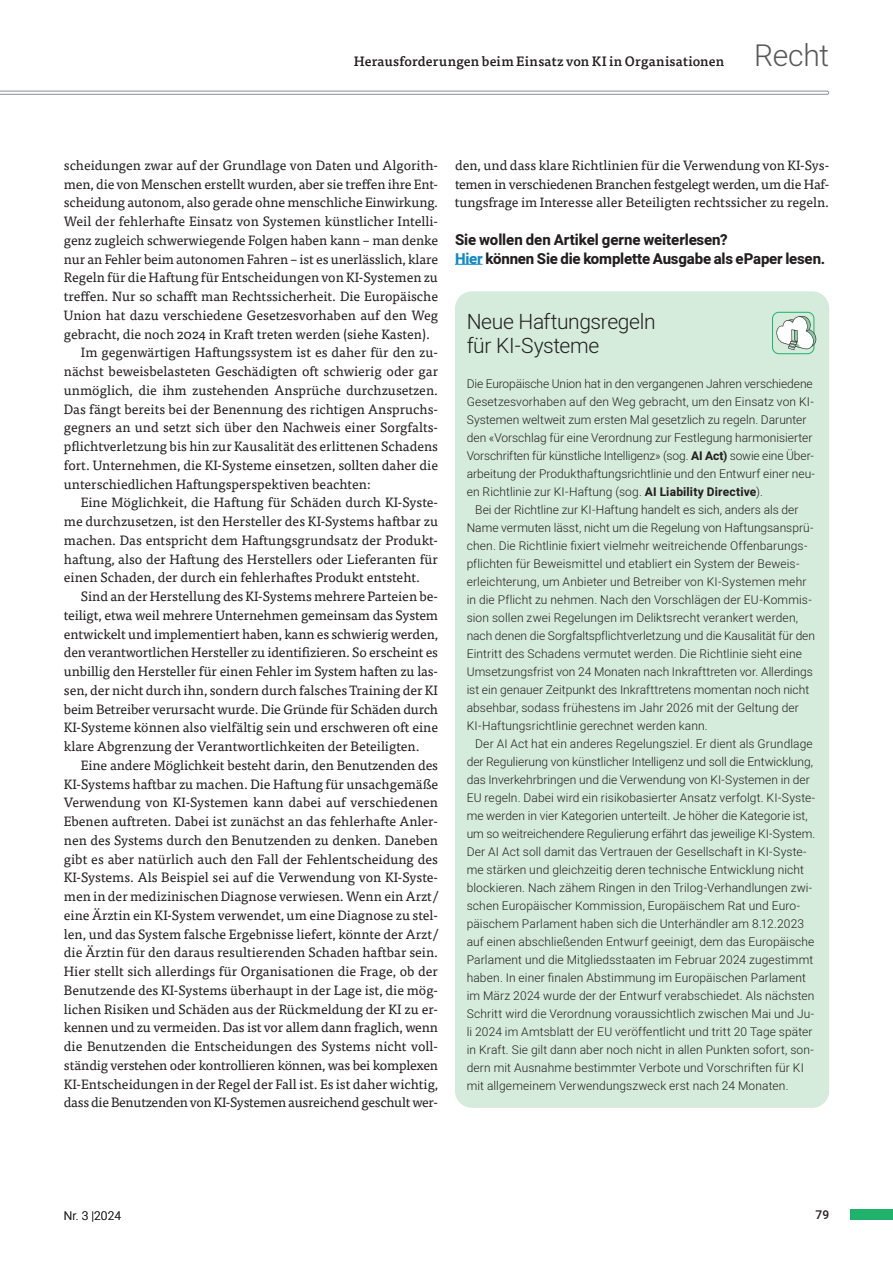
<style>
.page{position:relative;width:893px;height:1263px;background:#fff}
.page>*{position:absolute;margin:0;border:0;box-sizing:border-box;transform-origin:0 0}
.t1{font:300 30px "Heebo";letter-spacing:-.01em;color:#57585a}
.t2{font:300 21px/24px "Heebo";letter-spacing:-.015em;color:#231f20}
.t3{font:800 15px/18.8px "Heebo";letter-spacing:-.01em;color:#231f20}
.t4{font:13.5px/18.8px "Tisa Pro";color:#231f20;text-align:justify}
.t5{font:13.5px "Tisa Pro";letter-spacing:-.02em;color:#231f20}
.t6{font:500 13.5px "Tisa Pro";letter-spacing:.015em;color:#231f20}
.t7{font:300 12px/18px "Heebo";letter-spacing:.005em;color:#231f20}
.t8{font:500 12px "Heebo";color:#231f20}
.s1{color:#0f8ac4}
.s2{font-weight:700}
</style>
<div class="page">
<div style="left:850px;top:1209px;width:43px;height:11px;background:#1eb26a"></div>
<svg style="left:0;top:91px;width:829px;height:4px"></svg>
<svg style="left:455px;top:264px;width:27px;height:1px"></svg>
<div style="left:455px;top:291px;width:374px;height:817px;background:#d5ebdb;border-radius:17px"></div>
<div style="left:772px;top:312px;width:42px;height:42px;border:1px solid #1eb26a;border-radius:6px"></div>
<svg style="left:776px;top:316px;width:41px;height:34px"></svg>
<p class="t6" style="left:354px;top:51px;width:372px">Herausforderungen beim Einsatz von KI in Organisationen</p>
<h1 class="t1" style="left:754px;top:34px;width:76px">Recht</h1>
<p class="t4" style="left:64px;top:155px;width:376px">scheidungen zwar auf der Grundlage von Daten und Algorith-</p>
<p class="t4" style="left:64px;top:174px;width:374px">men, die von Menschen erstellt wurden, aber sie treffen ihre Ent-</p>
<p class="t4" style="left:64px;top:192px;width:376px">scheidung autonom, also gerade ohne menschliche Einwirkung.</p>
<p class="t4" style="left:64px;top:211px;width:376px">Weil der fehlerhafte Einsatz von Systemen künstlicher Intelli-</p>
<p class="t4" style="left:64px;top:230px;width:376px">genz zugleich schwerwiegende Folgen haben kann – man denke</p>
<p class="t4" style="left:64px;top:249px;width:376px">nur an Fehler beim autonomen Fahren – ist es unerlässlich, klare</p>
<p class="t4" style="left:64px;top:267px;width:376px">Regeln für die Haftung für Entscheidungen von KI-Systemen zu</p>
<p class="t4" style="left:64px;top:286px;width:376px">treffen. Nur so schafft man Rechtssicherheit. Die Europäische</p>
<p class="t4" style="left:64px;top:305px;width:376px">Union hat dazu verschiedene Gesetzesvorhaben auf den Weg</p>
<p class="t4" style="left:64px;top:324px;width:368px">gebracht, die noch 2024 in Kraft treten werden (siehe Kasten).</p>
<p class="t4" style="left:81px;top:342px;width:359px">Im gegenwärtigen Haftungssystem ist es daher für den zu-</p>
<p class="t4" style="left:64px;top:361px;width:376px">nächst beweisbelasteten Geschädigten oft schwierig oder gar</p>
<p class="t4" style="left:64px;top:380px;width:376px">unmöglich, die ihm zustehenden Ansprüche durchzusetzen.</p>
<p class="t4" style="left:64px;top:399px;width:376px">Das fängt bereits bei der Benennung des richtigen Anspruchs-</p>
<p class="t4" style="left:64px;top:417px;width:376px">gegners an und setzt sich über den Nachweis einer Sorgfalts-</p>
<p class="t4" style="left:64px;top:436px;width:376px">pflichtverletzung bis hin zur Kausalität des erlittenen Schadens</p>
<p class="t4" style="left:64px;top:455px;width:376px">fort. Unternehmen, die KI-Systeme einsetzen, sollten daher die</p>
<p class="t4" style="left:64px;top:474px;width:309px">unterschiedlichen Haftungsperspektiven beachten:</p>
<p class="t4" style="left:81px;top:492px;width:359px">Eine Möglichkeit, die Haftung für Schäden durch KI-Syste-</p>
<p class="t4" style="left:64px;top:511px;width:376px">me durchzusetzen, ist den Hersteller des KI-Systems haftbar zu</p>
<p class="t4" style="left:64px;top:530px;width:376px">machen. Das entspricht dem Haftungsgrundsatz der Produkt-</p>
<p class="t4" style="left:64px;top:549px;width:376px">haftung, also der Haftung des Herstellers oder Lieferanten für</p>
<p class="t4" style="left:64px;top:567px;width:358px">einen Schaden, der durch ein fehlerhaftes Produkt entsteht.</p>
<p class="t4" style="left:81px;top:586px;width:359px">Sind an der Herstellung des KI-Systems mehrere Parteien be-</p>
<p class="t4" style="left:64px;top:605px;width:376px">teiligt, etwa weil mehrere Unternehmen gemeinsam das System</p>
<p class="t4" style="left:64px;top:624px;width:376px">entwickelt und implementiert haben, kann es schwierig werden,</p>
<p class="t4" style="left:64px;top:642px;width:376px">den verantwortlichen Hersteller zu identifizieren. So erscheint es</p>
<p class="t4" style="left:64px;top:661px;width:374px">unbillig den Hersteller für einen Fehler im System haften zu las-</p>
<p class="t4" style="left:64px;top:680px;width:376px">sen, der nicht durch ihn, sondern durch falsches Training der KI</p>
<p class="t4" style="left:64px;top:699px;width:376px">beim Betreiber verursacht wurde. Die Gründe für Schäden durch</p>
<p class="t4" style="left:64px;top:717px;width:376px">KI-Systeme können also vielfältig sein und erschweren oft eine</p>
<p class="t4" style="left:64px;top:736px;width:357px">klare Abgrenzung der Verantwortlichkeiten der Beteiligten.</p>
<p class="t4" style="left:81px;top:755px;width:359px">Eine andere Möglichkeit besteht darin, den Benutzenden des</p>
<p class="t4" style="left:64px;top:774px;width:376px">KI-Systems haftbar zu machen. Die Haftung für unsachgemäße</p>
<p class="t4" style="left:64px;top:792px;width:376px">Verwendung von KI-Systemen kann dabei auf verschiedenen</p>
<p class="t4" style="left:64px;top:811px;width:376px">Ebenen auftreten. Dabei ist zunächst an das fehlerhafte Anler-</p>
<p class="t4" style="left:64px;top:830px;width:376px">nen des Systems durch den Benutzenden zu denken. Daneben</p>
<p class="t4" style="left:64px;top:849px;width:376px">gibt es aber natürlich auch den Fall der Fehlentscheidung des</p>
<p class="t4" style="left:64px;top:867px;width:376px">KI-Systems. Als Beispiel sei auf die Verwendung von KI-Syste-</p>
<p class="t4" style="left:64px;top:886px;width:376px">men in der medizinischen Diagnose verwiesen. Wenn ein Arzt/</p>
<p class="t4" style="left:64px;top:905px;width:376px">eine Ärztin ein KI-System verwendet, um eine Diagnose zu stel-</p>
<p class="t4" style="left:64px;top:924px;width:376px">len, und das System falsche Ergebnisse liefert, könnte der Arzt/</p>
<p class="t4" style="left:64px;top:942px;width:376px">die Ärztin für den daraus resultierenden Schaden haftbar sein.</p>
<p class="t4" style="left:64px;top:961px;width:376px">Hier stellt sich allerdings für Organisationen die Frage, ob der</p>
<p class="t4" style="left:64px;top:980px;width:376px">Benutzende des KI-Systems überhaupt in der Lage ist, die mög-</p>
<p class="t4" style="left:64px;top:999px;width:376px">lichen Risiken und Schäden aus der Rückmeldung der KI zu er-</p>
<p class="t4" style="left:64px;top:1017px;width:376px">kennen und zu vermeiden. Das ist vor allem dann fraglich, wenn</p>
<p class="t4" style="left:64px;top:1036px;width:374px">die Benutzenden die Entscheidungen des Systems nicht voll-</p>
<p class="t5" style="left:64px;top:1055px;width:376px">ständig verstehen oder kontrollieren können, was bei komplexen</p>
<p class="t4" style="left:64px;top:1074px;width:376px">KI-Entscheidungen in der Regel der Fall ist. Es ist daher wichtig,</p>
<p class="t5" style="left:64px;top:1093px;width:374px">dass die Benutzenden von KI-Systemen ausreichend geschult wer-</p>
<p class="t4" style="left:455px;top:155px;width:376px">den, und dass klare Richtlinien für die Verwendung von KI-Sys&shy;temen in verschiedenen Branchen festgelegt werden, um die Haf&shy;tungsfrage im Interesse aller Beteiligten rechtssicher zu regeln.</p>
<p class="t3" style="left:455px;top:231px;width:372px">Sie wollen den Artikel gerne weiterlesen?<br><span class="s1">Hier</span> können Sie die komplette Ausgabe als ePaper lesen.</p>
<h2 class="t2" style="left:467px;top:309px;width:190px">Neue Haftungsregeln für KI-Systeme</h2>
<p class="t7" style="left:467px;top:374px;width:349px">Die Europäische Union hat in den vergangenen Jahren verschiedene Gesetzesvorhaben auf den Weg gebracht, um den Einsatz von KI-Systemen weltweit zum ersten Mal gesetzlich zu regeln. Darunter den «Vorschlag für eine Verordnung zur Festlegung harmonisierter Vorschriften für künstliche Intelligenz» (sog. <span class="s2">AI Act)</span> sowie eine Über&shy;arbeitung der Produkthaftungsrichtlinie und den Entwurf einer neu&shy;en Richtlinie zur KI-Haftung (sog. <span class="s2">AI Liability Directive</span>).</p>
<p class="t7" style="left:467px;top:500px;width:350px;text-indent:9px">Bei der Richtline zur KI-Haftung handelt es sich, anders als der Name vermuten lässt, nicht um die Regelung von Haftungsansprü--- chen. Die Richtlinie fixiert vielmehr weitreichende Offenbarungs&shy;pflichten für Beweismittel und etabliert ein System der Beweis&shy;erleichterung, um Anbieter und Betreiber von KI-Systemen mehr in die Pflicht zu nehmen. Nach den Vorschlägen der EU-Kommis&shy;sion sollen zwei Regelungen im Deliktsrecht verankert werden, nach denen die Sorgfaltspflichtverletzung und die Kausalität für den Eintritt des Schadens vermutet werden. Die Richtlinie sieht eine Umsetzungsfrist von 24 Monaten nach Inkrafttreten vor. Allerdings ist ein genauer Zeitpunkt des Inkrafttretens momentan noch nicht absehbar, sodass frühestens im Jahr 2026 mit der Geltung der KI-Haftungsrichtlinie gerechnet werden kann.</p>
<p class="t7" style="left:467px;top:734px;width:350px;text-indent:9px">Der AI Act hat ein anderes Regelungsziel. Er dient als Grundlage der Regulierung von künstlicher Intelligenz und soll die Entwicklung, das Inverkehrbringen und die Verwendung von KI-Systemen in der EU regeln. Dabei wird ein risikobasierter Ansatz verfolgt. KI-Syste&shy;me werden in vier Kategorien unterteilt. Je höher die Kategorie ist, um so weitreichendere Regulierung erfährt das jeweilige KI-System.<br>Der AI Act soll damit das Vertrauen der Gesellschaft in KI-Syste&shy;me stärken und gleichzeitig deren technische Entwicklung nicht blockieren. Nach zähem Ringen in den Trilog-Verhandlungen zwi&shy;schen Europäischer Kommission, Europäischem Rat und Euro&shy;päischem Parlament haben sich die Unterhändler am 8.12.2023 auf einen abschließenden Entwurf geeinigt, dem das Europäische Parlament und die Mitgliedsstaaten im Februar 2024 zugestimmt haben. In einer finalen Abstimmung im Europäischen Parlament im März 2024 wurde der der Entwurf verabschiedet. Als nächsten Schritt wird die Verordnung voraussichtlich zwischen Mai und Ju&shy;li 2024 im Amtsblatt der EU veröffentlicht und tritt 20 Tage später in Kraft. Sie gilt dann aber noch nicht in allen Punkten sofort, son&shy;dern mit Ausnahme bestimmter Verbote und Vorschriften für KI mit allgemeinem Verwendungszweck erst nach 24 Monaten.</p>
<p class="t7" style="left:64px;top:1206px;width:59px">Nr. 3 |2024</p>
<p class="t8" style="left:815px;top:1206px;width:15px">79</p>
</div>
